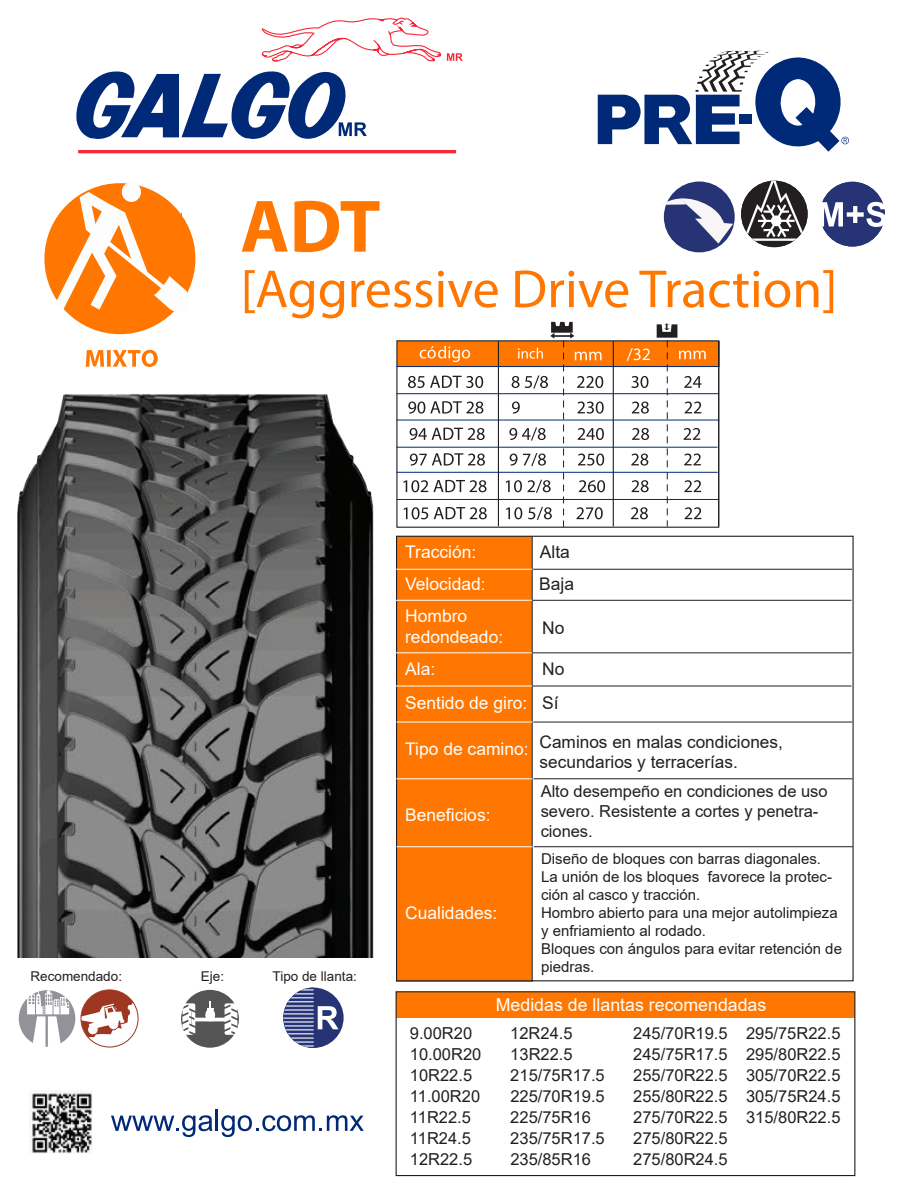
<style>
.page{position:relative;width:918px;height:1188px;background:#fff}
.page>*{position:absolute;margin:0;border:0;box-sizing:border-box;transform-origin:0 0}
.t1{font:17.7px "Arial";color:#fff}
.t2{font:17.4px/21px "Arial";color:#fff}
.t3{font:17.4px "Arial";color:#231f20}
.t4{font:17.25px/20.7px "Arial";color:#231f20}
.t5{font:16.5px/19.8px "Arial";color:#231f20}
.t6{font:15px/18px "Arial";color:#231f20}
.t7{font:13.5px "Arial";color:#231f20}
.s1{color:#231f20}
</style>
<div class="page">
<svg style="left:242px;top:201px;width:138px;height:51px"></svg>
<svg style="left:598px;top:51px;width:251px;height:101px"></svg>
<hr style="left:78px;top:150px;width:378px;height:3px;background:#f62736">
<svg style="left:76px;top:17px;width:387px;height:122px"></svg>
<img style="left:17px;top:364px;width:417px;height:593px">
<div style="left:397px;top:536px;width:135px;height:446px;background:#f70"></div>
<hr style="left:533px;top:569px;width:319px;height:1px;background:#231f20">
<hr style="left:533px;top:600px;width:319px;height:1px;background:#231f20">
<hr style="left:533px;top:652px;width:319px;height:1px;background:#231f20">
<hr style="left:533px;top:686px;width:319px;height:1px;background:#231f20">
<hr style="left:532px;top:536px;width:1px;height:446px;background:#231f20">
<hr style="left:533px;top:722px;width:319px;height:1px;background:#231f20">
<hr style="left:534px;top:846px;width:319px;height:1px;background:#231f20">
<hr style="left:396px;top:569px;width:136px;height:1px;background:#fff">
<hr style="left:396px;top:600px;width:136px;height:1px;background:#fff">
<hr style="left:396px;top:652px;width:136px;height:1px;background:#fff">
<hr style="left:396px;top:686px;width:136px;height:1px;background:#fff">
<hr style="left:396px;top:722px;width:136px;height:1px;background:#fff">
<hr style="left:397px;top:846px;width:136px;height:1px;background:#fff">
<hr style="left:534px;top:778px;width:319px;height:1px;background:#231f20">
<hr style="left:396px;top:778px;width:136px;height:1px;background:#fff">
<div style="left:44px;top:183px;width:151px;height:151px;background:#f70;border-radius:50%"></div>
<svg style="left:86px;top:350px;width:72px;height:17px"></svg>
<svg style="left:55px;top:192px;width:136px;height:122px"></svg>
<div style="left:122px;top:182px;width:19px;height:20px;background:#fdfdfd;border-radius:50%"></div>
<img style="left:29px;top:1090px;width:64px;height:64px">
<svg style="left:111px;top:1115px;width:102px;height:22px"></svg>
<hr style="left:216px;top:1110px;width:2px;height:21px;background:#002977">
<svg style="left:221px;top:1115px;width:143px;height:22px"></svg>
<div style="left:396px;top:992px;width:459px;height:26px;background:#f70"></div>
<div style="left:396px;top:991px;width:459px;height:185px;border:1px solid #231f20"></div>
<svg style="left:245px;top:270px;width:588px;height:256px"></svg>
<div style="left:820px;top:182px;width:65px;height:65px;background:#263476;border-radius:50%"></div>
<svg style="left:820px;top:202px;width:65px;height:25px"></svg>
<div style="left:741px;top:181px;width:67px;height:66px;background:#231f20;border-radius:50%"></div>
<svg style="left:743px;top:181px;width:64px;height:60px"></svg>
<svg style="left:283px;top:988px;width:61px;height:60px"></svg>
<svg style="left:283px;top:988px;width:56px;height:60px"></svg>
<hr style="left:283px;top:1045px;width:31px;height:2px;background:#fff">
<hr style="left:283px;top:1041px;width:31px;height:2px;background:#fff">
<hr style="left:283px;top:1038px;width:31px;height:1px;background:#fff">
<hr style="left:283px;top:1033px;width:31px;height:1px;background:#fff">
<hr style="left:283px;top:1029px;width:31px;height:1px;background:#fff">
<hr style="left:283px;top:1025px;width:31px;height:1px;background:#fff">
<hr style="left:283px;top:1021px;width:31px;height:2px;background:#fff">
<div style="left:19px;top:990px;width:56px;height:57px;background:#919398;border-radius:50%"></div>
<svg style="left:27px;top:990px;width:43px;height:57px"></svg>
<div style="left:81px;top:990px;width:57px;height:57px;background:#9e3721;border-radius:50%"></div>
<svg style="left:81px;top:1000px;width:57px;height:47px"></svg>
<div style="left:81px;top:990px;width:57px;height:57px;border:1px solid #9e3721;border-radius:50%"></div>
<div style="left:181px;top:990px;width:58px;height:58px;background:#535453;border-radius:50%"></div>
<svg style="left:182px;top:1001px;width:55px;height:34px"></svg>
<div style="left:664px;top:182px;width:71px;height:70px;background:#263476;border-radius:50%"></div>
<svg style="left:663px;top:198px;width:70px;height:46px"></svg>
<p class="t7" style="left:31px;top:967px;width:93px">Recomendado:</p>
<p class="t7" style="left:201px;top:967px;width:25px">Eje:</p>
<p class="t7" style="left:273px;top:967px;width:86px">Tipo de llanta:</p>
<p class="t2" style="left:405px;top:541px;width:73px">Tracción:</p>
<p class="t3" style="left:540px;top:539px;width:32px">Alta</p>
<p class="t2" style="left:405px;top:573px;width:82px">Velocidad:</p>
<p class="t3" style="left:539px;top:571px;width:36px">Baja</p>
<p class="t2" style="left:405px;top:605px;width:100px">Hombro redondeado:</p>
<p class="t2" style="left:405px;top:658px;width:32px">Ala:</p>
<p class="t3" style="left:542px;top:616px;width:24px">No</p>
<p class="t2" style="left:405px;top:651px;width:161px;line-height:34px;text-indent:137px"><span class="s1">No<br></span>Sentido de giro: <span class="s1">Sí</span></p>
<p class="t2" style="left:405px;top:738px;width:125px">Tipo de camino:</p>
<p class="t4" style="left:540px;top:731px;width:245px">Caminos en malas condiciones, secundarios y terracerías.</p>
<p class="t2" style="left:405px;top:804px;width:87px">Beneficios:</p>
<p class="t2" style="left:405px;top:902px;width:94px">Cualidades:</p>
<p class="t5" style="left:541px;top:782px;width:289px">Alto desempeño en condiciones de uso severo. Resistente a cortes y penetra&shy;ciones.</p>
<p class="t6" style="left:541px;top:850px;width:302px">Diseño de bloques con barras diagonales.<br>La unión de los bloques favorece la protec&shy;ción al casco y tracción.<br>Hombro abierto para una mejor autolimpieza y enfriamiento al rodado.<br>Bloques con ángulos para evitar retención de piedras.</p>
<p class="t1" style="left:496px;top:992px;width:272px">Medidas de llantas recomendadas</p>
<p class="t5" style="left:410px;top:1023px;width:64px">9.00R20</p>
<p class="t5" style="left:510px;top:1023px;width:64px">12R24.5</p>
<p class="t5" style="left:633px;top:1023px;width:209px">245/70R19.5 295/75R22.5</p>
<p class="t5" style="left:410px;top:1044px;width:73px">10.00R20</p>
<p class="t5" style="left:510px;top:1044px;width:64px">13R22.5</p>
<p class="t5" style="left:633px;top:1044px;width:209px">245/75R17.5 295/80R22.5</p>
<p class="t5" style="left:410px;top:1065px;width:64px">10R22.5</p>
<p class="t5" style="left:510px;top:1065px;width:96px">215/75R17.5</p>
<p class="t5" style="left:633px;top:1065px;width:209px">255/70R22.5 305/70R22.5</p>
<p class="t5" style="left:410px;top:1086px;width:72px">11.00R20</p>
<p class="t5" style="left:510px;top:1086px;width:96px">225/70R19.5</p>
<p class="t5" style="left:633px;top:1086px;width:209px">255/80R22.5 305/75R24.5</p>
<p class="t5" style="left:410px;top:1107px;width:63px">11R22.5</p>
<p class="t5" style="left:510px;top:1107px;width:82px">225/75R16</p>
<p class="t5" style="left:633px;top:1107px;width:209px">275/70R22.5 315/80R22.5</p>
<p class="t5" style="left:410px;top:1128px;width:63px">11R24.5</p>
<p class="t5" style="left:510px;top:1128px;width:96px">235/75R17.5</p>
<p class="t5" style="left:633px;top:1128px;width:96px">275/80R22.5</p>
<p class="t5" style="left:410px;top:1149px;width:64px">12R22.5</p>
<p class="t5" style="left:510px;top:1149px;width:82px">235/85R16</p>
<p class="t5" style="left:633px;top:1149px;width:96px">275/80R24.5</p>
</div>
